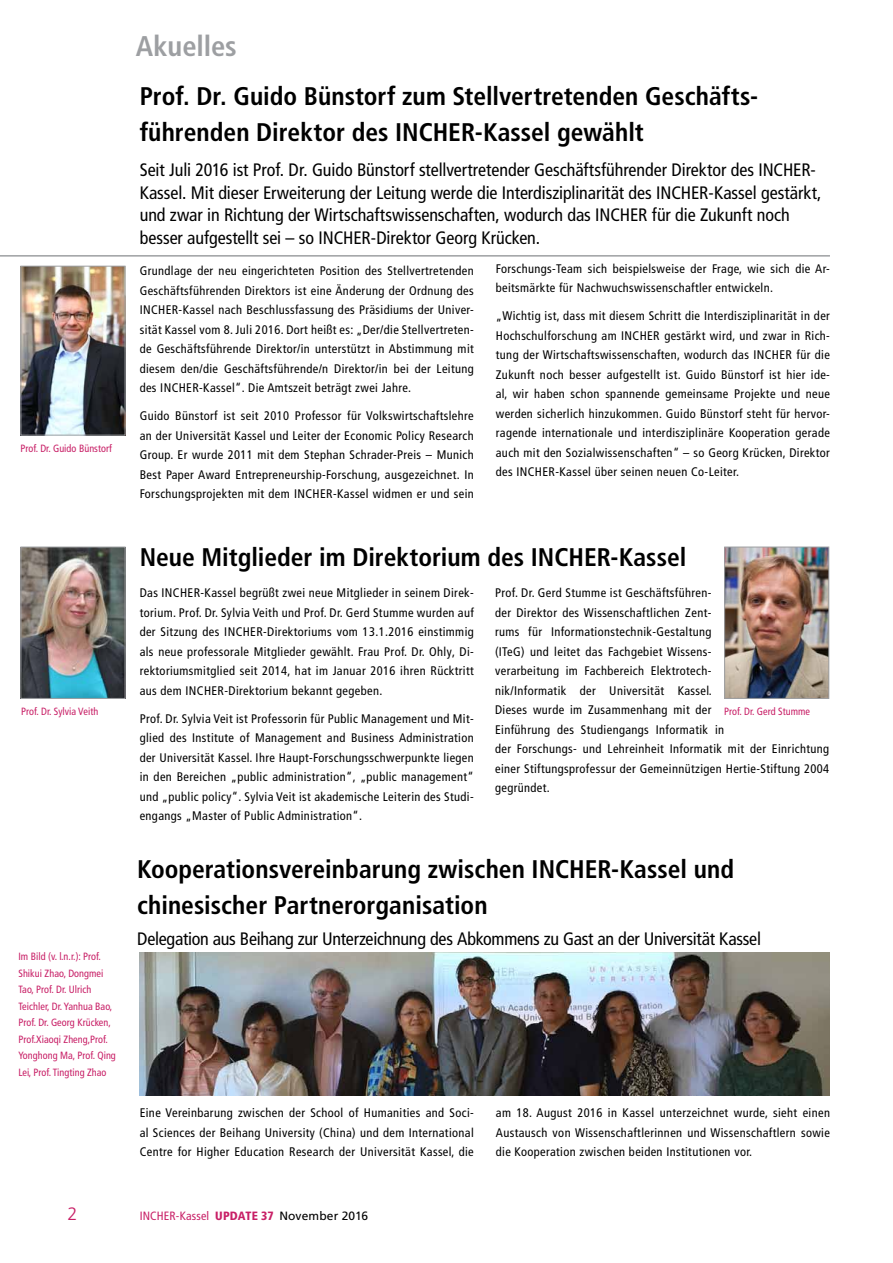
<style>
.page{position:relative;width:893px;height:1263px;background:#fff}
.page>*{position:absolute;margin:0;border:0;box-sizing:border-box;transform-origin:0 0}
.t1{font:700 condensed 28.5px "Frutiger LT Com";letter-spacing:-.005em;color:#9d9fa2}
.t2{font:700 condensed 25.5px/36px "Frutiger LT Com";color:#000}
.t3{font:condensed 18px/22.5px "Frutiger LT Com";letter-spacing:-.005em;color:#000}
.t4{font:300 18px "Frutiger LT Com";color:#c81f66}
.t5{font:condensed 12.45px/19.5px "Frutiger LT Com";letter-spacing:.03em;color:#000;text-align:justify}
.t6{font:condensed 12px "Frutiger LT Com";letter-spacing:.015em;color:#c81f66}
.t7{font:condensed 10.5px/16.5px "Frutiger LT Com";letter-spacing:.005em;color:#c81f66}
.s1{font-weight:900}
.s2{font-stretch:normal;color:#000}
</style>
<div class="page">
<img style="left:23px;top:268px;width:100px;height:165px">
<div style="left:21px;top:266px;width:104px;height:169px;border:1px solid #9d9fa2"></div>
<img style="left:23px;top:549px;width:100px;height:148px">
<div style="left:21px;top:547px;width:104px;height:152px;border:1px solid #9d9fa2"></div>
<img style="left:140px;top:952px;width:689px;height:143px">
<img style="left:726px;top:549px;width:101px;height:148px">
<div style="left:724px;top:547px;width:105px;height:152px;border:1px solid #9d9fa2"></div>
<hr style="left:0;top:255px;width:830px;height:2px;background:#9d9fa2">
<h1 class="t1" style="left:136px;top:29px;width:103px">Akuelles</h1>
<h2 class="t2" style="left:140px;top:78px;width:620px">Prof. Dr. Guido Bünstorf zum Stellvertretenden Geschäfts&shy;führenden Direktor des INCHER-Kassel gewählt</h2>
<p class="t7" style="left:21px;top:440px;width:93px">Prof. Dr. Guido Bünstorf</p>
<p class="t3" style="left:140px;top:159px;width:683px">Seit Juli 2016 ist Prof. Dr. Guido Bünstorf stellvertretender Geschäftsführender Direktor des INCHER-Kassel. Mit dieser Erweiterung der Leitung werde die Interdisziplinarität des INCHER-Kassel gestärkt, und zwar in Richtung der Wirtschaftswissenschaften, wodurch das INCHER für die Zukunft noch besser aufgestellt sei – so INCHER-Direktor Georg Krücken.</p>
<p class="t5" style="left:140px;top:261px;width:336px">Grundlage der neu eingerichteten Position des Stellvertretenden Geschäftsführenden Direktors ist eine Änderung der Ordnung des INCHER-Kassel nach Beschlussfassung des Präsidiums der Univer&shy;sität Kassel vom 8. Juli 2016. Dort heißt es: „Der/die Stellvertreten&shy;de Geschäftsführende Direktor/in unterstützt in Abstimmung mit diesem den/die Geschäftsführende/n Direktor/in bei der Leitung des INCHER-Kassel“. Die Amtszeit beträgt zwei Jahre.</p>
<p class="t5" style="left:140px;top:406px;width:336px">Guido Bünstorf ist seit 2010 Professor für Volkswirtschaftslehre an der Universität Kassel und Leiter der Economic Policy Research Group. Er wurde 2011 mit dem Stephan Schrader-Preis – Munich Best Paper Award Entrepreneurship-Forschung, ausgezeichnet. In Forschungsprojekten mit dem INCHER-Kassel widmen er und sein</p>
<p class="t5" style="left:496px;top:259px;width:336px">Forschungs-Team sich beispielsweise der Frage, wie sich die Ar&shy;beitsmärkte für Nachwuchswissenschaftler entwickeln.</p>
<p class="t5" style="left:496px;top:306px;width:336px">„Wichtig ist, dass mit diesem Schritt die Interdisziplinarität in der Hochschulforschung am INCHER gestärkt wird, und zwar in Rich&shy;tung der Wirtschaftswissenschaften, wodurch das INCHER für die Zukunft noch besser aufgestellt ist. Guido Bünstorf ist hier ide&shy;al, wir haben schon spannende gemeinsame Projekte und neue werden sicherlich hinzukommen. Guido Bünstorf steht für hervor&shy;ragende internationale und interdisziplinäre Kooperation gerade auch mit den Sozialwissenschaften“ – so Georg Krücken, Direktor des INCHER-Kassel über seinen neuen Co-Leiter.</p>
<h2 class="t2" style="left:140px;top:539px;width:548px">Neue Mitglieder im Direktorium des INCHER-Kassel</h2>
<p class="t5" style="left:495px;top:583px;width:336px;text-align:left">Prof. Dr. Gerd Stumme ist Geschäftsführen-<br>der Direktor des Wissenschaftlichen Zent-<br>rums für Informationstechnik-Gestaltung<br>(ITeG) und leitet das Fachgebiet Wissens-<br>verarbeitung im Fachbereich Elektrotech-<br>nik/Informatik der Universität Kassel.<br>Dieses wurde im Zusammenhang mit der<br>Einführung des Studiengangs Informatik in<br>der Forschungs- und Lehreinheit Informatik mit der Einrichtung einer Stiftungsprofessur der Gemeinnützigen Hertie-Stiftung 2004 gegründet.</p>
<p class="t5" style="left:140px;top:583px;width:336px">Das INCHER-Kassel begrüßt zwei neue Mitglieder in seinem Direk&shy;torium. Prof. Dr. Sylvia Veith und Prof. Dr. Gerd Stumme wurden auf der Sitzung des INCHER-Direktoriums vom 13.1.2016 einstimmig als neue professorale Mitglieder gewählt. Frau Prof. Dr. Ohly, Di&shy;rektoriumsmitglied seit 2014, hat im Januar 2016 ihren Rücktritt aus dem INCHER-Direktorium bekannt gegeben.</p>
<p class="t5" style="left:140px;top:709px;width:336px">Prof. Dr. Sylvia Veit ist Professorin für Public Management und Mit&shy;glied des Institute of Management and Business Administration der Universität Kassel. Ihre Haupt-Forschungsschwerpunkte liegen in den Bereichen „public administration“, „public management“ und „public policy“. Sylvia Veit ist akademische Leiterin des Studi&shy;engangs „Master of Public Administration“.</p>
<p class="t7" style="left:21px;top:703px;width:79px">Prof. Dr. Sylvia Veith</p>
<p class="t7" style="left:724px;top:703px;width:87px">Prof. Dr. Gerd Stumme</p>
<p class="t7" style="left:18px;top:948px;width:99px">Im Bild (v. l.n.r.): Prof.<br>Shikui Zhao, Dongmei<br>Tao, Prof. Dr. Ulrich<br>Teichler, Dr. Yanhua Bao,<br>Prof. Dr. Georg Krücken,<br>Prof.Xiaoqi Zheng,Prof.<br>Yonghong Ma, Prof. Qing<br>Lei, Prof. Tingting Zhao</p>
<h2 class="t2" style="left:137px;top:851px;width:598px">Kooperationsvereinbarung zwischen INCHER-Kassel und chinesischer Partnerorganisation</h2>
<h3 class="t3" style="left:137px;top:927px;width:625px">Delegation aus Beihang zur Unterzeichnung des Abkommens zu Gast an der Universität Kassel</h3>
<p class="t5" style="left:140px;top:1103px;width:336px">Eine Vereinbarung zwischen der School of Humanities and Soci&shy;al Sciences der Beihang University (China) und dem International Centre for Higher Education Research der Universität Kassel, die</p>
<p class="t5" style="left:496px;top:1103px;width:336px">am 18. August 2016 in Kassel unterzeichnet wurde, sieht einen Austausch von Wissenschaftlerinnen und Wissenschaftlern sowie die Kooperation zwischen beiden Institutionen vor.</p>
<h3 class="t4" style="left:67px;top:1203px;width:12px">2</h3>
<p class="t6" style="left:140px;top:1208px;width:230px">INCHER-Kassel <span class="s1">UPDATE 37</span> <span class="s2">November 2016</span></p>
</div>
